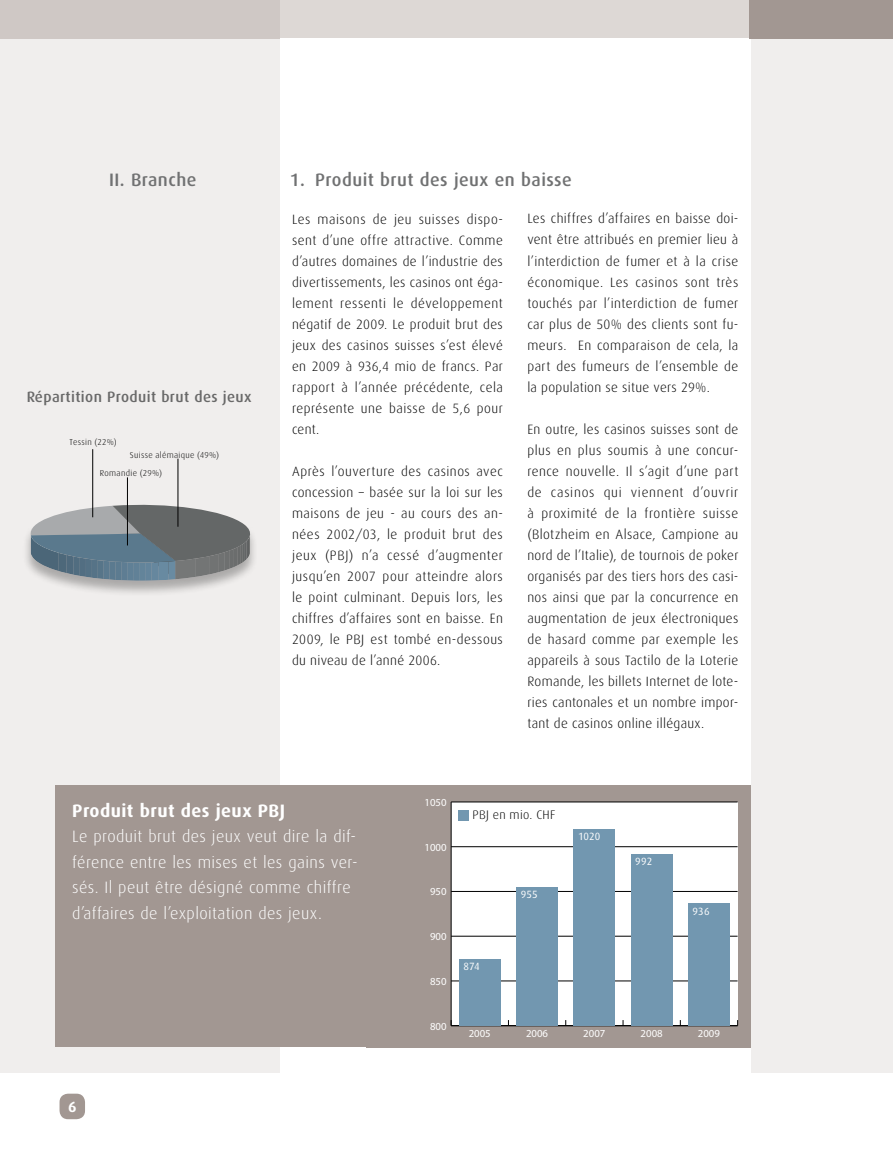
<style>
.page{position:relative;width:893px;height:1149px;background:#fff}
.page>*{position:absolute;margin:0;border:0;box-sizing:border-box;transform-origin:0 0}
.t1{font:500 18px "Dax";letter-spacing:.025em;color:#707172}
.t2{font:700 18px "Dax";letter-spacing:.025em;color:#fff}
.t3{font:300 16.5px/25.5px "Dax";letter-spacing:.025em;color:#fff}
.t4{font:500 15px "Dax";letter-spacing:.025em;color:#707172}
.t5{font:700 15px "Dax";color:#fff}
.t6{font:300 13.5px/21px "Dax";letter-spacing:.025em;color:#000;text-align:justify}
.t7{font:300 12.45px "Dax";letter-spacing:.025em;color:#000}
.t8{font:10.8px "Myriad Pro";color:#fff}
.t9{font:10.5px "Dax";letter-spacing:.01em;color:#fff}
.t10{font:300 8.55px "Dax";letter-spacing:.04em;color:#000}
</style>
<div class="page">
<div style="left:60px;top:1093px;width:25px;height:25px;background:#a29792;border-radius:9px"></div>
<div style="left:0;top:0;width:893px;height:1071px;background:#f0eeed"></div>
<div style="left:0;top:0;width:335px;height:38px;background:#cfc8c5"></div>
<div style="left:280px;top:0;width:469px;height:38px;background:#ddd8d5"></div>
<div style="left:280px;top:38px;width:470px;height:1110px;background:#fff"></div>
<div style="left:750px;top:0;width:143px;height:38px;background:#a29792"></div>
<div style="left:55px;top:785px;width:343px;height:262px;background:#a29792"></div>
<div style="left:366px;top:785px;width:384px;height:262px;background:#a29792"></div>
<div style="left:451px;top:801px;width:286px;height:224px;background:#fff"></div>
<hr style="left:451px;top:801px;width:1px;height:224px;background:#000">
<hr style="left:451px;top:1025px;width:287px;height:1px;background:#000">
<hr style="left:451px;top:980px;width:287px;height:1px;background:#000">
<hr style="left:451px;top:935px;width:287px;height:1px;background:#000">
<hr style="left:451px;top:890px;width:287px;height:1px;background:#000">
<hr style="left:451px;top:846px;width:287px;height:1px;background:#000">
<hr style="left:451px;top:801px;width:287px;height:1px;background:#000">
<div style="left:459px;top:958px;width:41px;height:67px;background:#7297b0"></div>
<div style="left:516px;top:886px;width:42px;height:139px;background:#7297b0"></div>
<div style="left:574px;top:828px;width:41px;height:197px;background:#7297b0"></div>
<div style="left:631px;top:853px;width:41px;height:172px;background:#7297b0"></div>
<div style="left:688px;top:903px;width:42px;height:122px;background:#7297b0"></div>
<div style="left:458px;top:809px;width:11px;height:11px;background:#7297b0"></div>
<div style="left:22px;top:505px;width:236px;height:92px;background:#000;opacity:.29"></div>
<svg style="left:28px;top:502px;width:230px;height:78px"></svg>
<hr style="left:92px;top:449px;width:1px;height:68px;background:#000">
<hr style="left:178px;top:458px;width:1px;height:68px;background:#000">
<hr style="left:127px;top:477px;width:1px;height:68px;background:#000">
<h1 class="t1" style="left:109px;top:169px;width:89px">II. Branche</h1>
<p class="t4" style="left:26px;top:388px;width:227px">Répartition Produit brut des jeux</p>
<p class="t10" style="left:70px;top:437px;width:49px">Tessin (22%)</p>
<p class="t10" style="left:130px;top:450px;width:91px">Suisse alémaique (49%)</p>
<p class="t10" style="left:100px;top:468px;width:64px">Romandie (29%)</p>
<h1 class="t1" style="left:290px;top:169px;width:283px">1. Produit brut des jeux en baisse</h1>
<p class="t6" style="left:292px;top:208px;width:212px">Les maisons de jeu suisses dispo&shy;sent d’une offre attractive. Comme d’autres domaines de l’industrie des divertissements, les casinos ont éga&shy;lement ressenti le développement négatif de 2009. Le produit brut des jeux des casinos suisses s’est élevé en 2009 à 936,4 mio de francs. Par rapport à l’année précédente, cela représente une baisse de 5,6 pour cent.</p>
<p class="t6" style="left:292px;top:460px;width:212px">Après l’ouverture des casinos avec concession – basée sur la loi sur les maisons de jeu - au cours des an&shy;nées 2002/03, le produit brut des jeux (PBJ) n’a cessé d’augmenter jusqu’en 2007 pour atteindre alors le point culminant. Depuis lors, les chiffres d’affaires sont en baisse. En 2009, le PBJ est tombé en-dessous du niveau de l’anné 2006.</p>
<p class="t6" style="left:527px;top:208px;width:213px">Les chiffres d’affaires en baisse doi&shy;vent être attribués en premier lieu à l’interdiction de fumer et à la crise économique. Les casinos sont très touchés par l’interdiction de fumer car plus de 50% des clients sont fu&shy;meurs. En comparaison de cela, la part des fumeurs de l’ensemble de la population se situe vers 29%.</p>
<p class="t6" style="left:527px;top:418px;width:213px">En outre, les casinos suisses sont de plus en plus soumis à une concur&shy;rence nouvelle. Il s’agit d’une part de casinos qui viennent d’ouvrir à proximité de la frontière suisse (Blotzheim en Alsace, Campione au nord de l’Italie), de tournois de poker organisés par des tiers hors des casi&shy;nos ainsi que par la concurrence en augmentation de jeux électroniques de hasard comme par exemple les appareils à sous Tactilo de la Loterie Romande, les billets Internet de lote&shy;ries cantonales et un nombre impor&shy;tant de casinos online illégaux.</p>
<h1 class="t2" style="left:72px;top:800px;width:214px">Produit brut des jeux PBJ</h1>
<p class="t3" style="left:72px;top:823px;width:287px">Le produit brut des jeux veut dire la dif&shy;férence entre les mises et les gains ver&shy;sés. Il peut être désigné comme chiffre d’affaires de l’exploitation des jeux.</p>
<p class="t5" style="left:68px;top:1098px;width:10px">6</p>
<p class="t8" style="left:425px;top:795px;width:24px">1050</p>
<p class="t8" style="left:425px;top:840px;width:24px">1000</p>
<p class="t8" style="left:430px;top:884px;width:18px">950</p>
<p class="t8" style="left:430px;top:929px;width:18px">900</p>
<p class="t8" style="left:430px;top:974px;width:18px">850</p>
<p class="t8" style="left:430px;top:1019px;width:18px">800</p>
<p class="t7" style="left:472px;top:807px;width:85px">PBJ en mio. CHF</p>
<p class="t9" style="left:521px;top:888px;width:18px">955</p>
<p class="t9" style="left:578px;top:830px;width:24px">1020</p>
<p class="t9" style="left:463px;top:960px;width:18px">874</p>
<p class="t9" style="left:635px;top:855px;width:19px">992</p>
<p class="t9" style="left:693px;top:905px;width:18px">936</p>
<p class="t8" style="left:469px;top:1026px;width:24px">2005</p>
<p class="t8" style="left:526px;top:1026px;width:24px">2006</p>
<p class="t8" style="left:583px;top:1026px;width:24px">2007</p>
<p class="t8" style="left:641px;top:1026px;width:24px">2008</p>
<p class="t8" style="left:698px;top:1026px;width:24px">2009</p>
</div>
